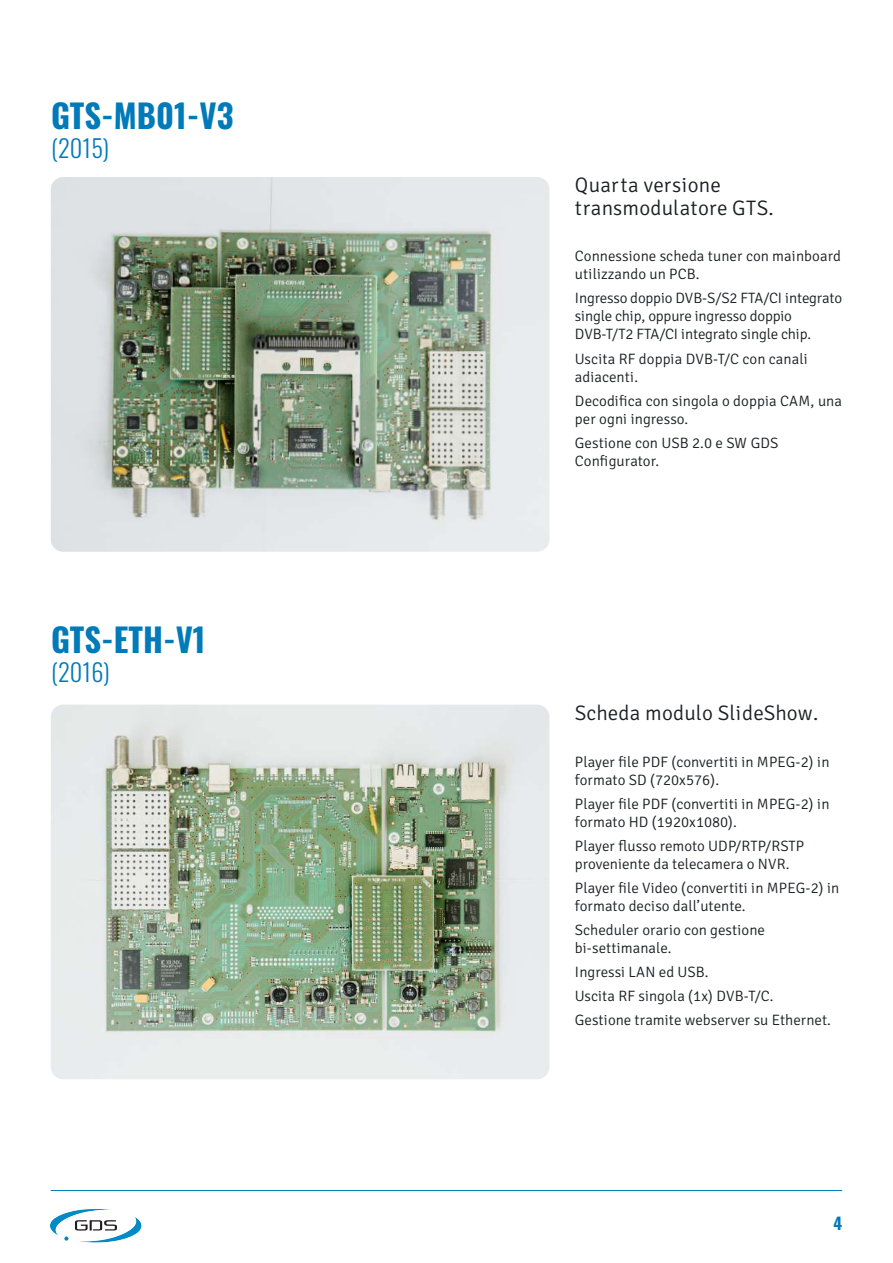
<style>
.page{position:relative;width:893px;height:1263px;background:#fff}
.page>*{position:absolute;margin:0;border:0;box-sizing:border-box;transform-origin:0 0}
.t1{font:700 32.7px "Oswald";color:#007ab8}
.t2{font:300 24.3px "Oswald";color:#007ab8}
.t3{font:300 21px/22.5px "Signika";letter-spacing:.01em;color:#1d2124}
.t4{font:700 16.5px "Oswald";color:#007ab8}
.t5{font:300 15px/18px "Signika";color:#1d2124}
</style>
<div class="page">
<img style="left:51px;top:177px;width:498px;height:375px">
<img style="left:51px;top:705px;width:498px;height:374px">
<hr style="left:51px;top:1190px;width:791px;height:1px;background:#007ab8">
<img style="left:50px;top:1209px;width:92px;height:34px">
<h1 class="t1" style="left:51px;top:98px;width:184px">GTS-MB01-V3</h1>
<h2 class="t2" style="left:51px;top:126px;width:59px">(2015)</h2>
<h1 class="t1" style="left:51px;top:623px;width:156px">GTS-ETH-V1</h1>
<h2 class="t2" style="left:51px;top:651px;width:60px">(2016)</h2>
<h3 class="t3" style="left:575px;top:173px;width:200px">Quarta versione transmodulatore GTS.</h3>
<p class="t5" style="left:575px;top:246px;width:268px">Connessione scheda tuner con mainboard utilizzando un PCB.</p>
<p class="t5" style="left:575px;top:288px;width:269px">Ingresso doppio DVB-S/S2 FTA/CI integrato single chip, oppure ingresso doppio<br>DVB-T/T2 FTA/CI integrato single chip.</p>
<p class="t5" style="left:575px;top:348px;width:234px">Uscita RF doppia DVB-T/C con canali adiacenti.</p>
<p class="t5" style="left:575px;top:390px;width:269px">Decodifica con singola o doppia CAM, una per ogni ingresso.</p>
<p class="t5" style="left:575px;top:432px;width:205px">Gestione con USB 2.0 e SW GDS<br>Configurator.</p>
<h3 class="t3" style="left:575px;top:700px;width:245px">Scheda modulo SlideShow.</h3>
<p class="t5" style="left:575px;top:751px;width:256px">Player file PDF (convertiti in MPEG-2) in formato SD (720x576).</p>
<p class="t5" style="left:575px;top:793px;width:256px">Player file PDF (convertiti in MPEG-2) in formato HD (1920x1080).</p>
<p class="t5" style="left:575px;top:835px;width:231px">Player flusso remoto UDP/RTP/RSTP proveniente da telecamera o NVR.</p>
<p class="t5" style="left:575px;top:877px;width:266px">Player file Video (convertiti in MPEG-2) in formato deciso dall’utente.</p>
<p class="t5" style="left:575px;top:919px;width:192px">Scheduler orario con gestione bi-settimanale.</p>
<p class="t5" style="left:575px;top:958px;width:258px;line-height:24px">Ingressi LAN ed USB.<br>Uscita RF singola (1x) DVB-T/C.<br>Gestione tramite webserver su Ethernet.</p>
<p class="t4" style="left:833px;top:1215px;width:10px">4</p>
</div>
